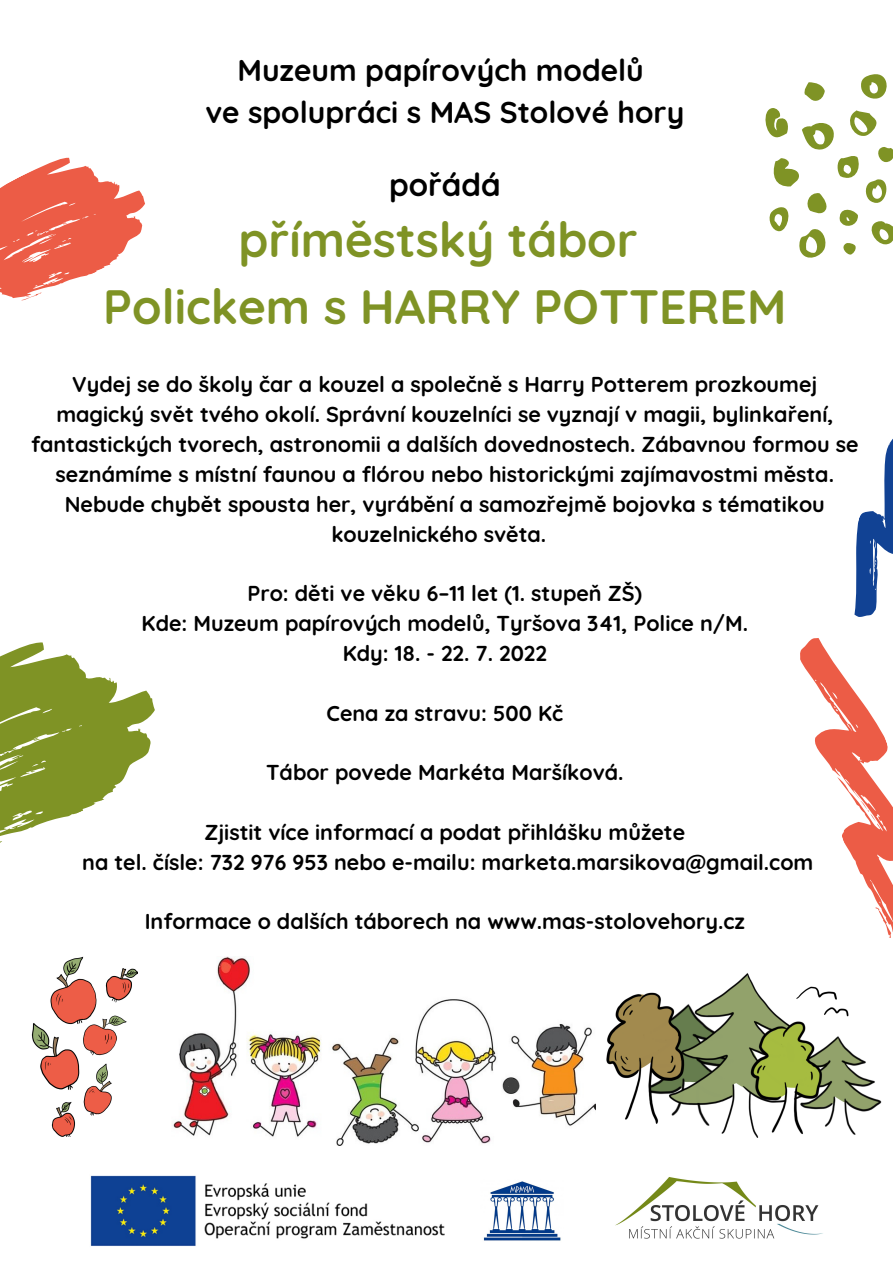
<style>
.page{position:relative;width:893px;height:1263px;background:#fff}
.page>*{position:absolute;margin:0;border:0;box-sizing:border-box;transform-origin:0 0}
.t1{font:700 48px "Quicksand";color:#7f9325}
.t2{font:700 31.5px "Quicksand";color:#000}
.t3{font:700 30px "Quicksand";color:#000}
.t4{font:700 21.52px/29.8px "Quicksand";color:#000;text-align:center}
</style>
<div class="page">
<svg style="left:0;top:642px;width:155px;height:194px;fill:#7f9325"></svg>
<svg style="left:861px;top:74px;width:26px;height:25px"></svg>
<svg style="left:804px;top:82px;width:21px;height:19px"></svg>
<svg style="left:765px;top:108px;width:128px;height:149px"></svg>
<svg style="left:0;top:157px;width:145px;height:144px"></svg>
<svg style="left:800px;top:439px;width:93px;height:499px"></svg>
<img style="left:172px;top:956px;width:424px;height:189px">
<img style="left:90px;top:1175px;width:354px;height:71px">
<img style="left:606px;top:973px;width:276px;height:164px">
<img style="left:31px;top:956px;width:106px;height:181px">
<img style="left:615px;top:1177px;width:208px;height:62px">
<img style="left:483px;top:1181px;width:78px;height:60px">
<p class="t3" style="left:237px;top:51px;width:408px">Muzeum papírových modelů</p>
<p class="t3" style="left:205px;top:93px;width:480px">ve spolupráci s MAS Stolové hory</p>
<p class="t2" style="left:389px;top:164px;width:113px">pořádá</p>
<p class="t1" style="left:239px;top:209px;width:400px">příměstský tábor</p>
<p class="t1" style="left:103px;top:276px;width:684px">Polickem s HARRY POTTEREM</p>
<p class="t4" style="left:31px;top:369px;width:829px">Vydej se do školy čar a kouzel a společně s Harry Potterem prozkoumej magický svět tvého okolí. Správní kouzelníci se vyznají v magii, bylinkaření, fantastických tvorech, astronomii a dalších dovednostech. Zábavnou formou se seznámíme s místní faunou a flórou nebo historickými zajímavostmi města.<br>Nebude chybět spousta her, vyrábění a samozřejmě bojovka s tématikou kouzelnického světa.</p>
<p class="t4" style="left:247px;top:578px;width:396px">Pro: děti ve věku 6–11 let (1. stupeň ZŠ)</p>
<p class="t4" style="left:142px;top:608px;width:608px">Kde: Muzeum papírových modelů, Tyršova 341, Police n/M.</p>
<p class="t4" style="left:343px;top:638px;width:206px">Kdy: 18. - 22. 7. 2022</p>
<p class="t4" style="left:326px;top:697px;width:238px">Cena za stravu: 500 Kč</p>
<p class="t4" style="left:266px;top:757px;width:359px">Tábor povede Markéta Maršíková.</p>
<p class="t4" style="left:204px;top:817px;width:482px">Zjistit více informací a podat přihlášku můžete</p>
<p class="t4" style="left:82px;top:847px;width:732px">na tel. čísle: 732 976 953 nebo e-mailu: marketa.marsikova@gmail.com</p>
<p class="t4" style="left:145px;top:906px;width:602px">Informace o dalších táborech na www.mas-stolovehory.cz</p>
</div>
